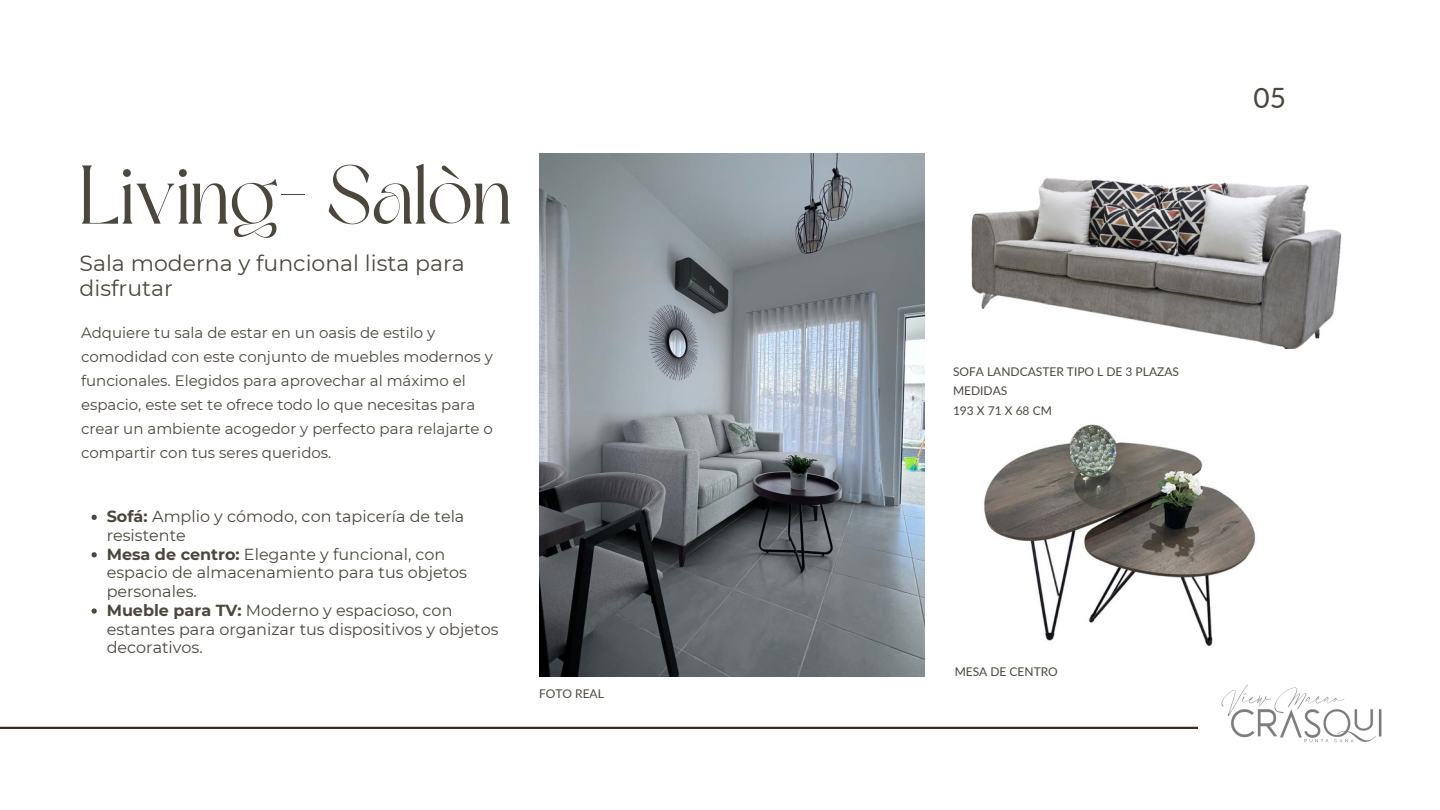
<style>
.page{position:relative;width:1440px;height:810px;background:#fff}
.page>*{position:absolute;margin:0;border:0;box-sizing:border-box;transform-origin:0 0}
.t1{font:83px "Dream Avenue";color:#4b473d}
.t2{font:28px "Lato";color:#4b473d}
.t3{font:22px/25.5px "Montserrat";color:#4b473d}
.t4{font:16px/18.8px "Montserrat";color:#4b473d}
.t5{font:15px/24px "Montserrat";color:#4b473d}
.t6{font:12px "Lato";color:#4b473d}
.t7{font:12px "Lato";letter-spacing:.13em;color:#4b473d}
.s1{font-weight:700}
</style>
<div class="page">
<img style="left:971px;top:178px;width:371px;height:170px">
<img style="left:539px;top:153px;width:386px;height:524px">
<img style="left:984px;top:424px;width:272px;height:223px">
<hr style="left:0;top:727px;width:1198px;height:2px;background:#3d291f">
<img style="left:1221px;top:684px;width:161px;height:59px">
<svg style="left:92px;top:515px;width:5px;height:5px"></svg>
<svg style="left:92px;top:552px;width:5px;height:5px"></svg>
<svg style="left:92px;top:608px;width:5px;height:6px"></svg>
<h2 class="t1" style="left:80px;top:161px;width:434px">Living- Salòn</h2>
<p class="t3" style="left:80px;top:250px;width:387px">Sala moderna y funcional lista para disfrutar</p>
<p class="t5" style="left:81px;top:320px;width:413px">Adquiere tu sala de estar en un oasis de estilo y comodidad con este conjunto de muebles modernos y funcionales. Elegidos para aprovechar al máximo el espacio, este set te ofrece todo lo que necesitas para crear un ambiente acogedor y perfecto para relajarte o compartir con tus seres queridos.</p>
<p class="t4" style="left:107px;top:507px;width:359px"><span class="s1">Sofá:</span> Amplio y cómodo, con tapicería de tela resistente</p>
<p class="t4" style="left:107px;top:545px;width:362px"><span class="s1">Mesa de centro:</span> Elegante y funcional, con espacio de almacenamiento para tus objetos personales.</p>
<p class="t4" style="left:107px;top:601px;width:393px"><span class="s1">Mueble para TV:</span> Moderno y espacioso, con estantes para organizar tus dispositivos y objetos decorativos.</p>
<p class="t6" style="left:539px;top:686px;width:66px">FOTO REAL</p>
<p class="t2" style="left:1253px;top:81px;width:34px">05</p>
<h3 class="t6" style="left:953px;top:364px;width:227px">SOFA LANDCASTER TIPO L DE 3 PLAZAS</h3>
<p class="t6" style="left:953px;top:383px;width:56px">MEDIDAS</p>
<p class="t7" style="left:953px;top:403px;width:100px">193X71X68CM</p>
<p class="t6" style="left:955px;top:664px;width:105px">MESA DE CENTRO</p>
</div>
